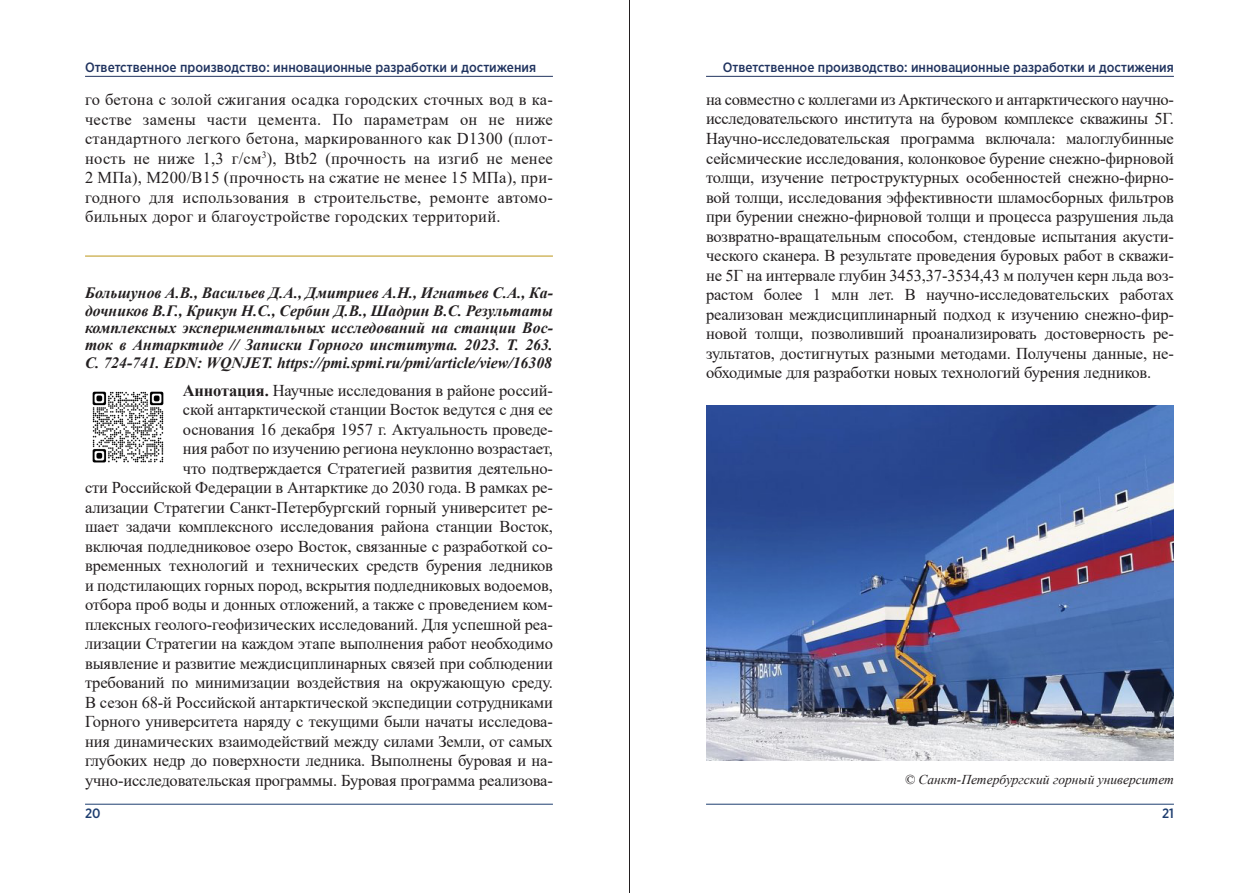
<style>
.page{position:relative;width:1259px;height:893px;background:#fff}
.page>*{position:absolute;margin:0;border:0;box-sizing:border-box;transform-origin:0 0}
.Abstract_text{font:16.5px/19.5px "Times New Roman";letter-spacing:-.01em;color:#231f20;text-align:justify}
.Ref{font:italic 700 15.75px/17.4px "Times New Roman";color:#231f20;text-align:justify}
.t1{font:500 13.5px "Gotham Pro Narrow";color:#20335f}
.Abstract_text-2{font:italic 13.5px "Times New Roman";color:#231f20}
.t2{font:500 13.5px "Gotham Pro Narrow";color:#1d3d6f}
.s1{font-weight:700}
</style>
<div class="page">
<hr style="left:85px;top:804px;width:468px;height:1px;background:#1d3d6f">
<hr style="left:706px;top:804px;width:468px;height:1px;background:#1d3d6f">
<hr style="left:706px;top:76px;width:468px;height:1px;background:#20335f">
<hr style="left:85px;top:76px;width:468px;height:1px;background:#20335f">
<hr style="left:629px;top:0;width:1px;height:893px;background:#231f20">
<hr style="left:85px;top:255px;width:468px;height:2px;background:#d2b864">
<img style="left:92px;top:391px;width:72px;height:72px">
<img style="left:706px;top:405px;width:468px;height:355px">
<p class="t1" style="left:85px;top:59px;width:452px">Ответственное производство: инновационные разработки и достижения</p>
<p class="t1" style="left:723px;top:59px;width:452px">Ответственное производство: инновационные разработки и достижения</p>
<p class="Abstract_text" style="left:85px;top:90px;width:469px">го бетона с золой сжигания осадка городских сточных вод в ка&shy;честве замены части цемента. По параметрам он не ниже стандартного легкого бетона, маркированного как D1300 (плот&shy;ность не ниже 1,3 г/см<sup>3</sup>), Btb2 (прочность на изгиб не менее 2 МПа), M200/B15 (прочность на сжатие не менее 15 МПа), при&shy;годного для использования в строительстве, ремонте автомо&shy;бильных дорог и благоустройстве городских территорий.</p>
<p class="Abstract_text" style="left:706px;top:89px;width:469px">на совместно с коллегами из Арктического и антарктического научно&shy;исследовательского института на буровом комплексе скважины 5Г.<br>Научно-исследовательская программа включала: малоглубинные сейсмические исследования, колонковое бурение снежно-фирновой толщи, изучение петроструктурных особенностей снежно-фирно&shy;вой толщи, исследования эффективности шламосборных фильтров при бурении снежно-фирновой толщи и процесса разрушения льда возвратно-вращательным способом, стендовые испытания акусти&shy;ческого сканера. В результате проведения буровых работ в скважи&shy;не 5Г на интервале глубин 3453,37-3534,43 м получен керн льда воз&shy;растом более 1 млн лет. В научно-исследовательских работах реализован междисциплинарный подход к изучению снежно-фир&shy;новой толщи, позволивший проанализировать достоверность ре&shy;зультатов, достигнутых разными методами. Получены данные, не&shy;обходимые для разработки новых технологий бурения ледников.</p>
<p class="Ref" style="left:85px;top:284px;width:469px">Большунов А.В., Васильев Д.А., Дмитриев А.Н., Игнатьев С.А., Ка&shy;дочников В.Г., Крикун Н.С., Сербин Д.В., Шадрин В.С. Результаты комплексных экспериментальных исследований на станции Вос&shy;ток в Антарктиде // Записки Горного института. 2023. Т. 263.<br>С. 724-741. EDN: WQNJET. https://pmi.spmi.ru/pmi/article/view/16308</p>
<p class="Abstract_text" style="left:85px;top:380px;width:469px;text-align:right"><span class="s1">Аннотация.</span> Научные исследования в районе россий-<br>ской антарктической станции Восток ведутся с дня ее<br>основания 16 декабря 1957 г. Актуальность проведе-<br>ния работ по изучению региона неуклонно возрастает,<br>что подтверждается Стратегией развития деятельно-<br>сти Российской Федерации в Антарктике до 2030 года. В рамках ре&shy;ализации Стратегии Санкт-Петербургский горный университет ре&shy;шает задачи комплексного исследования района станции Восток, включая подледниковое озеро Восток, связанные с разработкой со&shy;временных технологий и технических средств бурения ледников и подстилающих горных пород, вскрытия подледниковых водоемов, отбора проб воды и донных отложений, а также с проведением ком&shy;плексных геолого-геофизических исследований. Для успешной реа&shy;лизации Стратегии на каждом этапе выполнения работ необходимо выявление и развитие междисциплинарных связей при соблюдении требований по минимизации воздействия на окружающую среду.<br>В сезон 68-й Российской антарктической экспедиции сотрудниками Горного университета наряду с текущими были начаты исследова&shy;ния динамических взаимодействий между силами Земли, от самых глубоких недр до поверхности ледника. Выполнены буровая и на&shy;учно-исследовательская программы. Буровая программа реализова-</p>
<p class="Abstract_text-2" style="left:904px;top:770px;width:271px">© Санкт-Петербургский горный университет</p>
<p class="t2" style="left:85px;top:806px;width:17px">20</p>
<p class="t2" style="left:1162px;top:806px;width:13px">21</p>
</div>
